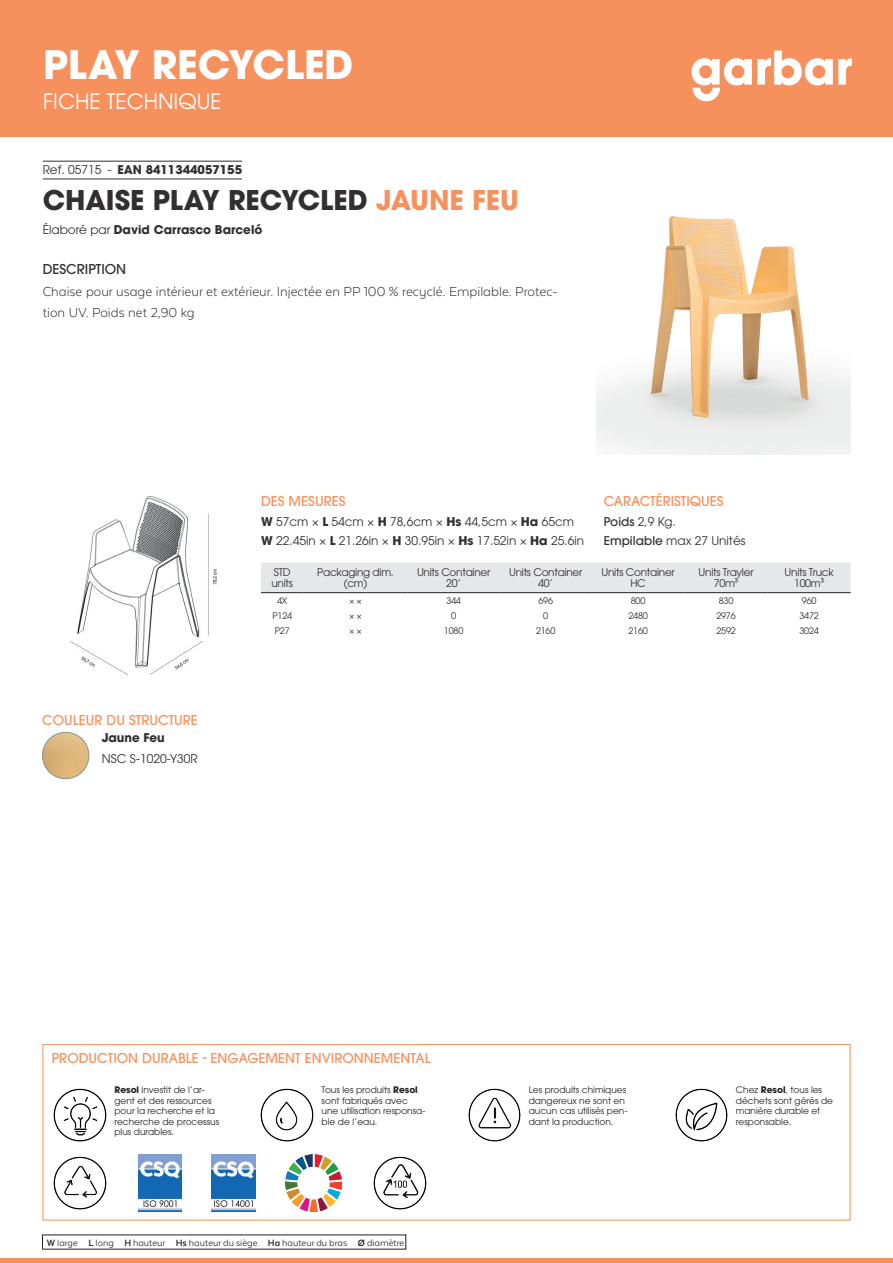
<style>
.page{position:relative;width:893px;height:1263px;background:#fff}
.page>*{position:absolute;margin:0;border:0;box-sizing:border-box;transform-origin:0 0}
.t1{font:700 39px "ITC Avant Garde Pro";color:#fff}
.t2{font:700 27px "ITC Avant Garde Pro";color:#312f30}
.t3{font:21px "ITC Avant Garde Pro";color:#fff}
.t4{font:300 15px/21.6px "Texta Alt";color:#231f20}
.t5{font:500 13.5px "ITC Avant Garde Pro";color:#f6915d}
.t6{font:500 13.5px "ITC Avant Garde Pro";color:#312f30}
.t7{font:12px/19.5px "ITC Avant Garde Pro";color:#312f30}
.t8{font:700 12px "ITC Avant Garde Pro";color:#312f30}
.t9{font:10.5px/10.5px "ITC Avant Garde Pro";letter-spacing:-.025em;color:#312f30;text-align:center}
.t10{font:10.5px "Texta Alt";color:#231f20}
.t11{font:9px/10.5px "ITC Avant Garde Pro";color:#231f20}
.t12{font:9px "ITC Avant Garde Pro";letter-spacing:-.02em;color:#312f30}
.s1{font-weight:400}
.s2{color:#f6915d}
.s3{font-weight:500}
.s4{font-weight:700}
</style>
<div class="page">
<div style="left:0;top:0;width:893px;height:137px;background:#f6915d"></div>
<hr style="left:0;top:1259px;width:893px;height:4px;background:#f6915d">
<svg style="left:692px;top:51px;width:160px;height:50px"></svg>
<hr style="left:43px;top:161px;width:199px;height:1px;background:#312f30">
<hr style="left:43px;top:179px;width:199px;height:1px;background:#312f30">
<img style="left:597px;top:216px;width:253px;height:239px">
<img style="left:42px;top:732px;width:47px;height:47px;border-radius:23px">
<div style="left:42px;top:732px;width:47px;height:47px;border:1px solid #89948d;border-radius:50%"></div>
<img style="left:71px;top:496px;width:145px;height:179px">
<div style="left:261px;top:562px;width:590px;height:30px;background:#e6e7e9"></div>
<hr style="left:261px;top:592px;width:42px;height:1px;background:#231f20">
<hr style="left:303px;top:592px;width:105px;height:1px;background:#231f20">
<hr style="left:408px;top:592px;width:92px;height:1px;background:#231f20">
<hr style="left:500px;top:592px;width:92px;height:1px;background:#231f20">
<hr style="left:592px;top:592px;width:92px;height:1px;background:#231f20">
<hr style="left:684px;top:592px;width:84px;height:1px;background:#231f20">
<hr style="left:768px;top:592px;width:83px;height:1px;background:#231f20">
<img style="left:53px;top:1088px;width:54px;height:54px">
<img style="left:260px;top:1088px;width:54px;height:54px">
<img style="left:468px;top:1088px;width:53px;height:54px">
<img style="left:675px;top:1088px;width:53px;height:54px">
<img style="left:53px;top:1156px;width:54px;height:54px">
<img style="left:138px;top:1155px;width:44px;height:56px">
<img style="left:212px;top:1155px;width:43px;height:56px">
<img style="left:285px;top:1155px;width:57px;height:56px">
<img style="left:373px;top:1156px;width:54px;height:54px">
<div style="left:43px;top:1044px;width:807px;height:176px;border:1px solid #f6915d"></div>
<h1 class="t1" style="left:43px;top:39px;width:312px">PLAY RECYCLED</h1>
<h3 class="t3" style="left:43px;top:88px;width:180px">FICHE TECHNIQUE</h3>
<h3 class="t8" style="left:43px;top:162px;width:201px"><span class="s1">Ref. 05715 -</span> EAN 8411344057155</h3>
<h2 class="t2" style="left:43px;top:182px;width:478px">CHAISE PLAY RECYCLED <span class="s2">JAUNE FEU</span></h2>
<h3 class="t8" style="left:43px;top:221px;width:221px"><span class="s1">Élaboré par</span> David Carrasco Barceló</h3>
<h3 class="t6" style="left:43px;top:260px;width:85px">DESCRIPTION</h3>
<h3 class="t4" style="left:43px;top:280px;width:517px">Chaise pour usage intérieur et extérieur. Injectée en PP 100 % recyclé. Empilable. Protec&shy;tion UV. Poids net 2,90 kg</h3>
<h3 class="t5" style="left:42px;top:712px;width:157px">COULEUR DU STRUCTURE</h3>
<h3 class="t8" style="left:102px;top:729px;width:64px">Jaune Feu</h3>
<h3 class="t7" style="left:102px;top:748px;width:98px">NSC S-1020-Y30R</h3>
<h3 class="t5" style="left:604px;top:493px;width:121px">CARACTÉRISTIQUES</h3>
<h3 class="t7" style="left:604px;top:512px;width:143px"><span class="s3">Poids</span> 2,9 Kg.<br><span class="s3">Empilable</span> max 27 Unités</h3>
<h3 class="t5" style="left:261px;top:493px;width:86px">DES MESURES</h3>
<h3 class="t7" style="left:261px;top:512px;width:325px"><span class="s4">W</span> 57cm × <span class="s4">L</span> 54cm × <span class="s4">H</span> 78,6cm × <span class="s4">Hs</span> 44,5cm × <span class="s4">Ha</span> 65cm<br><span class="s4">W</span> 22.45in × <span class="s4">L</span> 21.26in × <span class="s4">H</span> 30.95in × <span class="s4">Hs</span> 17.52in × <span class="s4">Ha</span> 25.6in</h3>
<p class="t9" style="left:271px;top:567px;width:23px;text-align:left">STD units</p>
<p class="t9" style="left:317px;top:567px;width:78px">Packaging dim. (cm)</p>
<p class="t9" style="left:417px;top:567px;width:75px">Units Container<br>20’</p>
<p class="t9" style="left:509px;top:567px;width:75px">Units Container<br>40’</p>
<p class="t9" style="left:601px;top:567px;width:75px">Units Container<br>HC</p>
<p class="t9" style="left:699px;top:567px;width:56px">Units Trayler<br>70m³</p>
<p class="t9" style="left:785px;top:567px;width:51px">Units Truck<br>100m³</p>
<p class="t12" style="left:277px;top:595px;width:12px">4X</p>
<p class="t12" style="left:349px;top:595px;width:15px">× ×</p>
<p class="t12" style="left:446px;top:595px;width:16px">344</p>
<p class="t12" style="left:538px;top:595px;width:16px">696</p>
<p class="t12" style="left:631px;top:595px;width:16px">800</p>
<p class="t12" style="left:719px;top:595px;width:16px">830</p>
<p class="t12" style="left:802px;top:595px;width:16px">960</p>
<p class="t12" style="left:272px;top:610px;width:21px">P124</p>
<p class="t12" style="left:349px;top:610px;width:15px">× ×</p>
<p class="t12" style="left:451px;top:610px;width:6px">0</p>
<p class="t12" style="left:543px;top:610px;width:6px">0</p>
<p class="t12" style="left:628px;top:610px;width:21px">2480</p>
<p class="t12" style="left:716px;top:610px;width:21px">2976</p>
<p class="t12" style="left:799px;top:610px;width:21px">3472</p>
<p class="t12" style="left:275px;top:625px;width:16px">P27</p>
<p class="t12" style="left:349px;top:625px;width:15px">× ×</p>
<p class="t12" style="left:444px;top:625px;width:21px">1080</p>
<p class="t12" style="left:536px;top:625px;width:21px">2160</p>
<p class="t12" style="left:628px;top:625px;width:21px">2160</p>
<p class="t12" style="left:716px;top:625px;width:21px">2592</p>
<p class="t12" style="left:799px;top:625px;width:21px">3024</p>
<h3 class="t5" style="left:52px;top:1050px;width:380px">PRODUCTION DURABLE - ENGAGEMENT ENVIRONNEMENTAL</h3>
<p class="t11" style="left:114px;top:1085px;width:106px"><span class="s4">Resol</span> investit de l’ar&shy;gent et des ressources pour la recherche et la recherche de processus plus durables.</p>
<p class="t11" style="left:322px;top:1085px;width:105px">Tous les produits <span class="s4">Resol </span>sont fabriqués avec une utilisation responsa&shy;ble de l’eau.</p>
<p class="t11" style="left:529px;top:1085px;width:100px">Les produits chimiques dangereux ne sont en aucun cas utilisés pen&shy;dant la production.</p>
<p class="t11" style="left:736px;top:1085px;width:99px">Chez <span class="s4">Resol</span>, tous les déchets sont gérés de manière durable et responsable.</p>
<p class="t10" style="left:47px;top:1237px;width:359px"><span class="s4">W</span> large <span class="s4">L</span> long <span class="s4">H</span> hauteur <span class="s4">Hs</span> hauteur du siège <span class="s4">Ha</span> hauteur du bras <span class="s4">Ø</span> diamètre</p>
</div>
